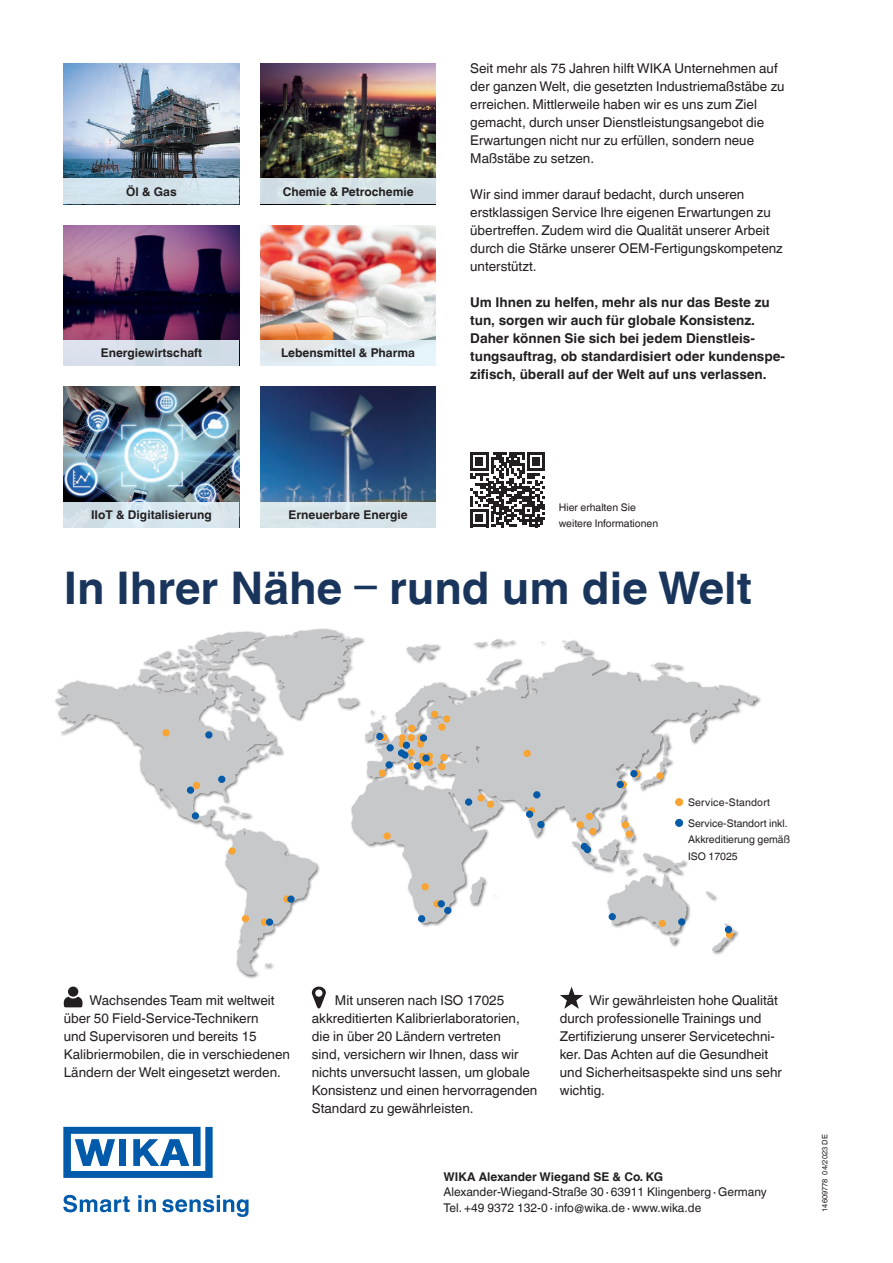
<style>
.page{position:relative;width:893px;height:1263px;background:#fff}
.page>*{position:absolute;margin:0;border:0;box-sizing:border-box;transform-origin:0 0}
.t1{font:700 45px "Helvetica World";color:#1a355c}
.t2{font:13.5px/18px "Helvetica World";color:#231f20}
.t3{font:700 13.5px/18px "Helvetica World";color:#231f20}
.t4{font:700 12px "Helvetica World";color:#231f20}
.t5{font:12px/15.3px "Helvetica World";color:#231f20}
.t6{font:10.5px/16.5px "Helvetica World";color:#231f20}
.t7{font:7.5px "Helvetica World";color:#231f20}
.s1{font-weight:400}
</style>
<div class="page">
<svg style="left:562px;top:640px;width:30px;height:15px"></svg>
<svg style="left:706px;top:891px;width:8px;height:8px"></svg>
<svg style="left:544px;top:656px;width:215px;height:178px;fill:#c7c8ca"></svg>
<img style="left:64px;top:64px;width:175px;height:115px">
<img style="left:260px;top:64px;width:176px;height:115px">
<img style="left:64px;top:225px;width:175px;height:115px">
<img style="left:260px;top:225px;width:176px;height:115px">
<img style="left:260px;top:387px;width:176px;height:115px">
<img style="left:64px;top:387px;width:175px;height:115px">
<svg style="left:63px;top:1127px;width:150px;height:51px"></svg>
<svg style="left:63px;top:1195px;width:186px;height:22px"></svg>
<svg style="left:312px;top:986px;width:14px;height:23px"></svg>
<div style="left:676px;top:799px;width:7px;height:7px;background:#f8a332;border-radius:50%"></div>
<div style="left:675px;top:798px;width:8px;height:8px;border:1px solid #f8a332;border-radius:50%"></div>
<svg style="left:64px;top:997px;width:19px;height:10px"></svg>
<div style="left:68px;top:986px;width:10px;height:11px;background:#231f20;border-radius:50%"></div>
<svg style="left:560px;top:986px;width:23px;height:23px"></svg>
<div style="left:64px;top:179px;width:175px;height:25px;background:#d2e3ec"></div>
<div style="left:260px;top:340px;width:176px;height:26px;background:linear-gradient(to right,#dfe6e9,#e3f3fc)"></div>
<div style="left:260px;top:502px;width:176px;height:25px;background:#d7e5ea"></div>
<div style="left:64px;top:502px;width:175px;height:25px;background:linear-gradient(to right,#d2e0e8,#dceaf2)"></div>
<div style="left:260px;top:179px;width:176px;height:25px;background:#d2e0e5"></div>
<div style="left:64px;top:340px;width:175px;height:26px;background:#d7deea"></div>
<svg style="left:470px;top:453px;width:75px;height:74px"></svg>
<div style="left:620px;top:781px;width:7px;height:7px;border:3px solid #f8a332;border-radius:50%"></div>
<svg style="left:712px;top:923px;width:24px;height:28px"></svg>
<div style="left:725px;top:926px;width:7px;height:7px;border:3px solid #065ba8;border-radius:50%"></div>
<div style="left:537px;top:821px;width:8px;height:7px;border:3px solid #065ba8;border-radius:50%"></div>
<svg style="left:571px;top:802px;width:117px;height:142px"></svg>
<div style="left:584px;top:846px;width:7px;height:7px;border:3px solid #065ba8;border-radius:50%"></div>
<svg style="left:632px;top:733px;width:39px;height:56px"></svg>
<div style="left:630px;top:770px;width:8px;height:7px;border:3px solid #065ba8;border-radius:50%"></div>
<div style="left:617px;top:781px;width:7px;height:7px;border:3px solid #065ba8;border-radius:50%"></div>
<svg style="left:55px;top:629px;width:489px;height:346px"></svg>
<div style="left:192px;top:812px;width:7px;height:7px;border:3px solid #065ba8;border-radius:50%"></div>
<p class="t4" style="left:126px;top:184px;width:52px">Öl &amp; Gas</p>
<p class="t4" style="left:101px;top:346px;width:103px">Energiewirtschaft</p>
<p class="t4" style="left:283px;top:184px;width:132px">Chemie &amp; Petrochemie</p>
<p class="t4" style="left:281px;top:346px;width:135px">Lebensmittel &amp; Pharma</p>
<p class="t4" style="left:91px;top:508px;width:122px">IIoT &amp; Digitalisierung</p>
<p class="t4" style="left:289px;top:508px;width:121px">Erneuerbare Energie</p>
<p class="t2" style="left:470px;top:60px;width:316px">Seit mehr als 75 Jahren hilft WIKA Unternehmen auf der ganzen Welt, die gesetzten Industriemaßstäbe zu erreichen. Mittlerweile haben wir es uns zum Ziel gemacht, durch unser Dienstleistungsangebot die Erwartungen nicht nur zu erfüllen, sondern neue Maßstäbe zu setzen.</p>
<p class="t2" style="left:470px;top:186px;width:314px">Wir sind immer darauf bedacht, durch unseren erstklassigen Service Ihre eigenen Erwartungen zu übertreffen. Zudem wird die Qualität unserer Arbeit durch die Stärke unserer OEM-Fertigungskompetenz unterstützt.</p>
<p class="t3" style="left:470px;top:294px;width:316px">Um Ihnen zu helfen, mehr als nur das Beste zu tun, sorgen wir auch für globale Konsistenz.<br>Daher können Sie sich bei jedem Dienstleis&shy;tungsauftrag, ob standardisiert oder kundenspe&shy;zifisch, überall auf der Welt auf uns verlassen.</p>
<p class="t6" style="left:559px;top:499px;width:101px">Hier erhalten Sie weitere Informationen</p>
<h1 class="t1" style="left:64px;top:562px;width:690px">In Ihrer Nähe <span class="s1">–</span> rund um die Welt</h1>
<p class="t6" style="left:688px;top:792px;width:101px;line-height:20.7px">Service-Standort<br>Service-Standort inkl.</p>
<p class="t6" style="left:688px;top:831px;width:103px">Akkreditierung gemäß<br>ISO 17025</p>
<p class="t2" style="left:64px;top:991px;width:228px;text-indent:26px">Wachsendes Team mit weltweit über 50 Field-Service-Technikern<br>und Supervisoren und bereits 15<br>Kalibriermobilen, die in verschiedenen Ländern der Welt eingesetzt werden.</p>
<p class="t2" style="left:312px;top:991px;width:227px;text-indent:23px">Mit unseren nach ISO 17025 akkreditierten Kalibrierlaboratorien, die in über 20 Ländern vertreten<br>sind, versichern wir Ihnen, dass wir nichts unversucht lassen, um globale Konsistenz und einen hervorragenden Standard zu gewährleisten.</p>
<p class="t2" style="left:560px;top:991px;width:224px;text-indent:29px">Wir gewährleisten hohe Qualität durch professionelle Trainings und<br>Zertifizierung unserer Servicetechni&shy;ker. Das Achten auf die Gesundheit und Sicherheitsaspekte sind uns sehr wichtig.</p>
<p class="t4" style="left:444px;top:1170px;width:221px">WIKA Alexander Wiegand SE &amp; Co. KG</p>
<p class="t5" style="left:444px;top:1184px;width:325px">Alexander-Wiegand-Straße 30∙63911 Klingenberg∙Germany<br>Tel. +49 9372 132-0∙info@wika.de∙www.wika.de</p>
<p class="t7" style="left:820px;top:1212px;width:79px;rotate:-90deg">14609778 04/2023 DE</p>
</div>
